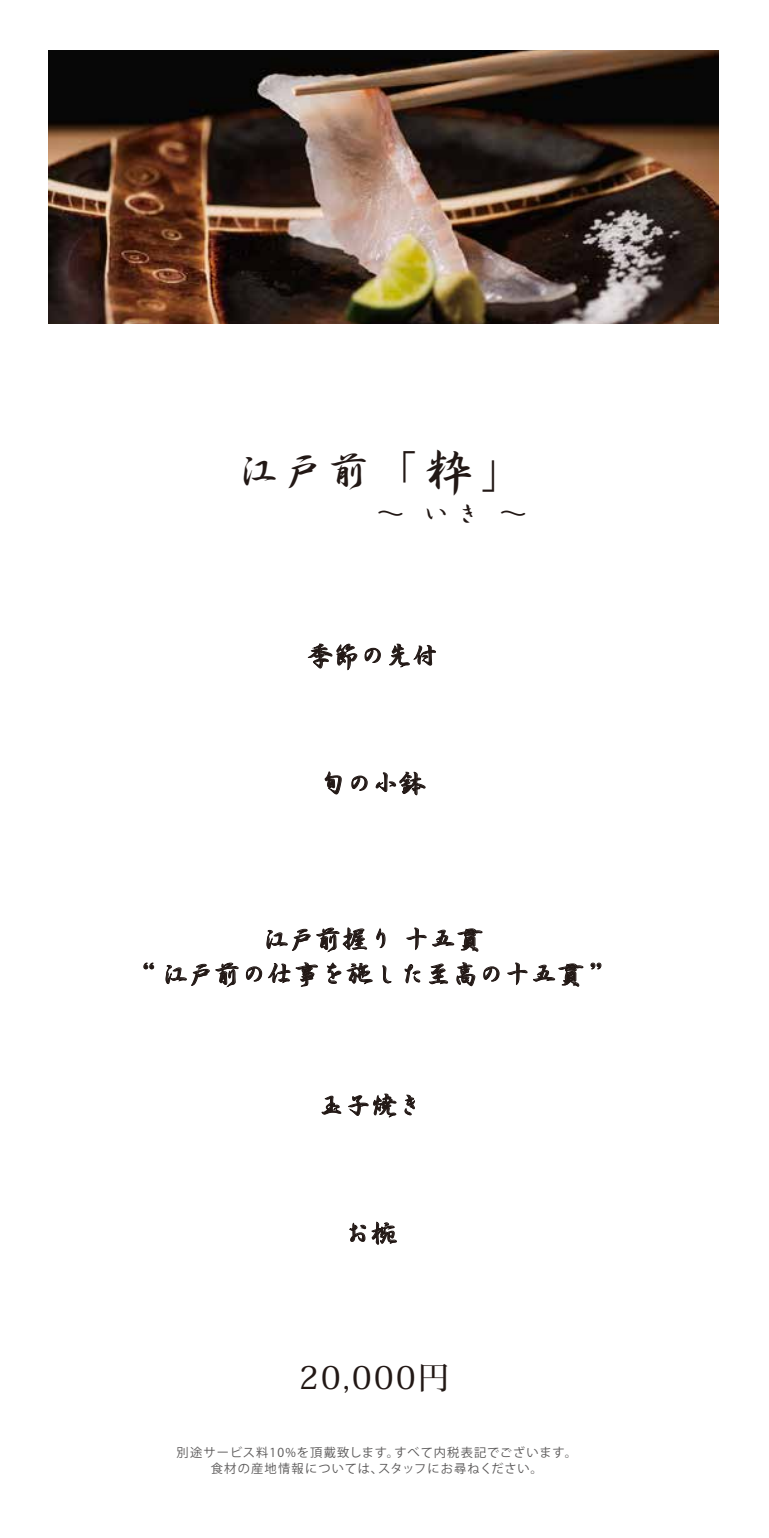
<style>
.page{position:relative;width:769px;height:1538px;background:#fff}
.page>*{position:absolute;margin:0;border:0;box-sizing:border-box;transform-origin:0 0}
.t1{font:40.25px "DFSN Gyo Sho W5 MP RKSJ H";color:#221815}
.t2{font:500 31.5px "Koz Min Pro";letter-spacing:.075em;color:#221815}
.t3{font:25.72px/35px "DFSN Gyo Sho W5 MP RKSJ H";letter-spacing:.025em;color:#221815;text-align:center}
.t4{font:23.62px "DF Gyo Sho Lt MP RKSJ H";color:#221815;scale:1.11 1}
.t5{font:12.25px/15.8px "Koz Go Pro";letter-spacing:.08em;color:#595757;text-align:center}
.s1{font-size:47.25px}
</style>
<div class="page">
<img style="left:49px;top:50px;width:669px;height:273px">
<svg style="left:308px;top:644px;width:49px;height:26px"></svg>
<svg style="left:365px;top:648px;width:16px;height:15px"></svg>
<svg style="left:389px;top:644px;width:47px;height:23px"></svg>
<svg style="left:325px;top:772px;width:16px;height:22px"></svg>
<svg style="left:352px;top:776px;width:15px;height:14px"></svg>
<svg style="left:376px;top:772px;width:49px;height:23px"></svg>
<svg style="left:322px;top:1095px;width:19px;height:19px"></svg>
<svg style="left:348px;top:1094px;width:48px;height:24px"></svg>
<svg style="left:405px;top:1095px;width:10px;height:20px"></svg>
<svg style="left:350px;top:1223px;width:16px;height:18px"></svg>
<svg style="left:372px;top:1221px;width:25px;height:23px"></svg>
<svg style="left:144px;top:963px;width:10px;height:6px"></svg>
<svg style="left:166px;top:964px;width:44px;height:22px"></svg>
<svg style="left:216px;top:963px;width:22px;height:25px"></svg>
<svg style="left:246px;top:927px;width:145px;height:60px"></svg>
<svg style="left:405px;top:927px;width:94px;height:59px"></svg>
<svg style="left:507px;top:962px;width:20px;height:23px"></svg>
<svg style="left:533px;top:963px;width:50px;height:23px"></svg>
<svg style="left:591px;top:963px;width:10px;height:6px"></svg>
<h1 class="t1" style="left:239px;top:453px;width:292px">江戸前 <span class="s1">「粋」</span></h1>
<h3 class="t4" style="left:378px;top:501px;width:135px">〜 いき 〜</h3>
<h3 class="t3" style="left:308px;top:639px;width:133px">季節の先付</h3>
<h3 class="t3" style="left:321px;top:767px;width:106px">旬の小鉢</h3>
<h3 class="t3" style="left:130px;top:923px;width:488px">江戸前握り 十五貫<br>“ 江戸前の仕事を施した至高の十五貫 ”</h3>
<h3 class="t3" style="left:319px;top:1089px;width:106px">玉子焼き</h3>
<h3 class="t3" style="left:345px;top:1217px;width:54px">お椀</h3>
<h2 class="t2" style="left:299px;top:1355px;width:152px">20,000円</h2>
<p class="t5" style="left:177px;top:1445px;width:402px">別途サービス料10%を頂戴致します。すべて内税表記でございます。食材の産地情報については、スタッフにお尋ねください。</p>
</div>
